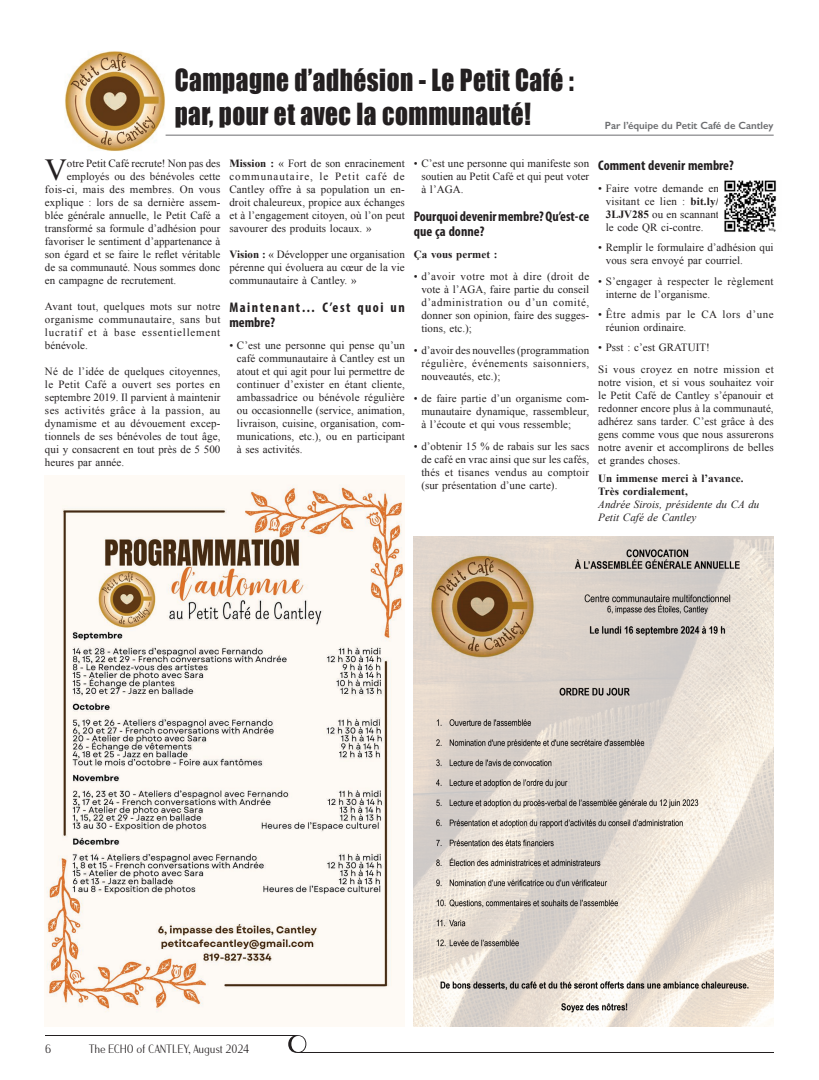
<style>
.page{position:relative;width:819px;height:1080px;background:#fff}
.page>*{position:absolute;margin:0;border:0;box-sizing:border-box;transform-origin:0 0}
.Text_just_-_times_11pt{font:30.6px "Times New Roman";color:#231f20}
.Haut_de_page_chronique{font:28px "Impact";letter-spacing:.02em;color:#231f20;scale:.9 1}
.Text_just_-_times_11pt-2{font:700 condensed 14px/15px "Myriad Pro";color:#231f20}
.Text_just_-_times_11pt-3{font:700 condensed 14px/15px "Myriad Pro";letter-spacing:.105em;color:#231f20}
.t1{font:700 12.5px "Olimpico";letter-spacing:-.005em;color:#231f20}
.Text_just_-_times_11pt-4{font:11px/13px "Times New Roman";letter-spacing:.005em;color:#231f20;text-align:justify}
.Text_just_-_times_11pt-5{font:700 11px "Times New Roman";letter-spacing:.005em;color:#231f20}
.Text_just_-_times_11pt-6{font:italic 11px/13px "Times New Roman";letter-spacing:.005em;color:#231f20}
.Text_just_-_times_11pt-7{font:11px/13px "Times New Roman";letter-spacing:.05em;color:#231f20}
.Text_just_-_times_11pt-8{font:11px "Times New Roman";letter-spacing:.025em;color:#231f20}
.Photographe{font:600 10.5px "Gill Sans";color:#6c6d70}
.s1{font-weight:700}
</style>
<div class="page">
<img style="left:65px;top:51px;width:108px;height:100px">
<hr style="left:166px;top:135px;width:608px;height:1px;background:#6c6d70">
<img style="left:46px;top:484px;width:359px;height:529px">
<img style="left:414px;top:537px;width:360px;height:488px">
<img style="left:724px;top:180px;width:52px;height:52px">
<svg style="left:45px;top:1035px;width:729px;height:18px"></svg>
<p class="Haut_de_page_chronique" style="left:175px;top:58px;width:445px">Campagne d’adhésion - Le Petit Café :</p>
<p class="Haut_de_page_chronique" style="left:175px;top:92px;width:397px">par, pour et avec la communauté!</p>
<p class="Photographe" style="left:605px;top:119px;width:170px">Par l’équipe du Petit Café de Cantley</p>
<p class="Text_just_-_times_11pt" style="left:45px;top:150px;width:24px">V</p>
<p class="Text_just_-_times_11pt-4" style="left:67px;top:157px;width:155px">otre Petit Café recrute! Non pas des</p>
<p class="Text_just_-_times_11pt-4" style="left:67px;top:170px;width:155px">employés ou des bénévoles cette</p>
<p class="Text_just_-_times_11pt-8" style="left:45px;top:182px;width:177px">fois-ci, mais des membres. On vous</p>
<p class="Text_just_-_times_11pt-4" style="left:45px;top:196px;width:177px">explique : lors de sa dernière assem-</p>
<p class="Text_just_-_times_11pt-4" style="left:45px;top:209px;width:177px">blée générale annuelle, le Petit Café a</p>
<p class="Text_just_-_times_11pt-4" style="left:45px;top:222px;width:177px">transformé sa formule d’adhésion pour</p>
<p class="Text_just_-_times_11pt-4" style="left:45px;top:235px;width:177px">favoriser le sentiment d’appartenance à</p>
<p class="Text_just_-_times_11pt-4" style="left:45px;top:248px;width:177px">son égard et se faire le reflet véritable</p>
<p class="Text_just_-_times_11pt-4" style="left:45px;top:261px;width:177px">de sa communauté. Nous sommes donc</p>
<p class="Text_just_-_times_11pt-4" style="left:45px;top:274px;width:133px">en campagne de recrutement.</p>
<p class="Text_just_-_times_11pt-4" style="left:45px;top:300px;width:177px">Avant tout, quelques mots sur notre organisme communautaire, sans but lucratif et à base essentiellement bénévole.</p>
<p class="Text_just_-_times_11pt-4" style="left:45px;top:364px;width:177px">Né de l’idée de quelques citoyennes, le Petit Café a ouvert ses portes en septembre 2019. Il parvient à maintenir ses activités grâce à la passion, au dynamisme et au dévouement excep&shy;tionnels de ses bénévoles de tout âge, qui y consacrent en tout près de 5 500 heures par année.</p>
<p class="Text_just_-_times_11pt-4" style="left:229px;top:157px;width:177px"><span class="s1">Mission :</span> « Fort de son enracinement communautaire, le Petit café de Cantley offre à sa population un en&shy;droit chaleureux, propice aux échanges et à l’engagement citoyen, où l’on peut savourer des produits locaux. »</p>
<p class="Text_just_-_times_11pt-4" style="left:229px;top:248px;width:177px"><span class="s1">Vision :</span> « Développer une organisation pérenne qui évoluera au cœur de la vie communautaire à Cantley. »</p>
<p class="Text_just_-_times_11pt-3" style="left:229px;top:299px;width:177px">Maintenant… C’est quoi un membre?</p>
<p class="Text_just_-_times_11pt-4" style="left:237px;top:338px;width:169px;text-indent:-8px">• C’est une personne qui pense qu’un café communautaire à Cantley est un atout et qui agit pour lui permettre de continuer d’exister en étant cliente, ambassadrice ou bénévole régulière ou occasionnelle (service, animation, livraison, cuisine, organisation, com&shy;munications, etc.), ou en participant à ses activités.</p>
<p class="Text_just_-_times_11pt-4" style="left:421px;top:157px;width:169px;text-indent:-8px">• C’est une personne qui manifeste son soutien au Petit Café et qui peut voter à l’AGA.</p>
<p class="Text_just_-_times_11pt-2" style="left:414px;top:209px;width:177px">Pourquoi devenir membre? Qu’est-ce que ça donne?</p>
<p class="Text_just_-_times_11pt-5" style="left:414px;top:247px;width:85px">Ça vous permet :</p>
<p class="Text_just_-_times_11pt-4" style="left:421px;top:270px;width:169px;text-indent:-8px">• d’avoir votre mot à dire (droit de vote à l’AGA, faire partie du conseil d’administration ou d’un comité, donner son opinion, faire des sugges&shy;tions, etc.);</p>
<p class="Text_just_-_times_11pt-4" style="left:421px;top:344px;width:169px;text-indent:-8px">• d’avoir des nouvelles (programmation régulière, événements saisonniers, nouveautés, etc.);</p>
<p class="Text_just_-_times_11pt-4" style="left:421px;top:392px;width:169px;text-indent:-8px">• de faire partie d’un organisme com&shy;munautaire dynamique, rassembleur, à l’écoute et qui vous ressemble;</p>
<p class="Text_just_-_times_11pt-4" style="left:421px;top:440px;width:169px;text-indent:-8px">• d’obtenir 15 % de rabais sur les sacs de café en vrac ainsi que sur les cafés, thés et tisanes vendus au comptoir (sur présentation d’une carte).</p>
<p class="Text_just_-_times_11pt-2" style="left:598px;top:158px;width:137px">Comment devenir membre?</p>
<p class="Text_just_-_times_11pt-4" style="left:606px;top:182px;width:115px;text-indent:-8px">• Faire votre demande en visitant ce lien : <span class="s1">bit.ly/ 3LJV285</span> ou en scannant le code QR ci-contre.</p>
<p class="Text_just_-_times_11pt-4" style="left:606px;top:241px;width:169px;text-indent:-8px">• Remplir le formulaire d’adhésion qui vous sera envoyé par courriel.</p>
<p class="Text_just_-_times_11pt-4" style="left:606px;top:274px;width:169px;text-indent:-8px">• S’engager à respecter le règlement interne de l’organisme.</p>
<p class="Text_just_-_times_11pt-7" style="left:606px;top:307px;width:169px;text-indent:-8px">• Être admis par le CA lors d’une réunion ordinaire.</p>
<p class="Text_just_-_times_11pt-4" style="left:598px;top:341px;width:113px">• Psst : c’est GRATUIT!</p>
<p class="Text_just_-_times_11pt-4" style="left:598px;top:363px;width:177px">Si vous croyez en notre mission et notre vision, et si vous souhaitez voir le Petit Café de Cantley s’épanouir et redonner encore plus à la communauté, adhérez sans tarder. C’est grâce à des gens comme vous que nous assurerons notre avenir et accomplirons de belles et grandes choses.</p>
<p class="Text_just_-_times_11pt-5" style="left:598px;top:470px;width:147px">Un immense merci à l’avance.</p>
<p class="Text_just_-_times_11pt-5" style="left:598px;top:483px;width:91px">Très cordialement,</p>
<p class="Text_just_-_times_11pt-6" style="left:598px;top:497px;width:163px">Andrée Sirois, présidente du CA du<br>Petit Café de Cantley</p>
<p class="t1" style="left:45px;top:1042px;width:8px">6</p>
<p class="t1" style="left:89px;top:1042px;width:162px">The ECHO of CANTLEY, August 2024</p>
</div>
